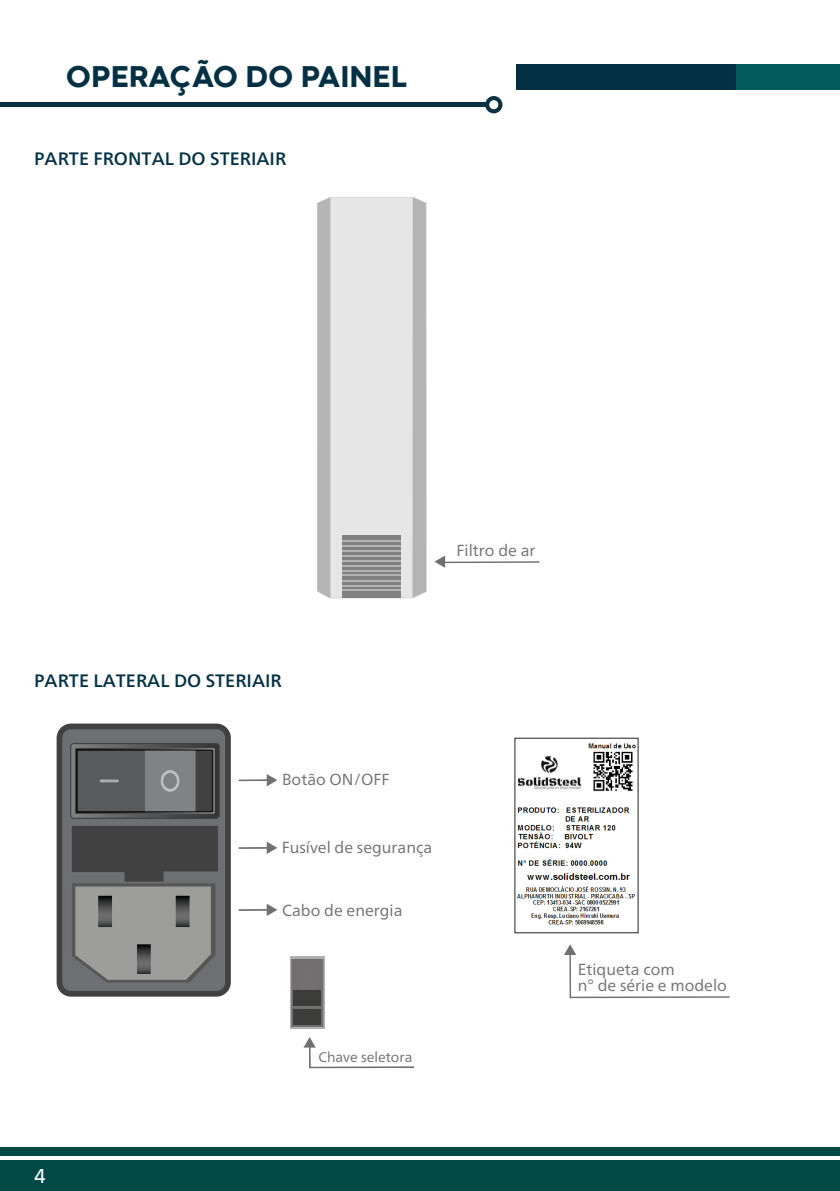
<style>
.page{position:relative;width:840px;height:1191px;background:#fff}
.page>*{position:absolute;margin:0;border:0;box-sizing:border-box;transform-origin:0 0}
.t1{font:800 31px "Codec Warm Trial";color:#033143}
.t2{font:20px "Frutiger Neue LT";color:#fff}
.t3{font:500 18px "Frutiger Neue LT";color:#033143}
.t4{font:16px/16px "Frutiger Neue LT";color:#716f6f}
.t5{font:14px "Frutiger Neue LT";color:#716f6f}
</style>
<div class="page">
<div style="left:0;top:1160px;width:839px;height:31px;background:#004846"></div>
<div style="left:0;top:1147px;width:839px;height:8px;background:#004846"></div>
<hr style="left:0;top:103px;width:486px;height:4px;background:#083242">
<div style="left:485px;top:96px;width:17px;height:17px;background:#083242;border-radius:50%"></div>
<div style="left:489px;top:100px;width:9px;height:9px;background:#fff;border-radius:50%"></div>
<div style="left:516px;top:64px;width:323px;height:25px;background:#033143"></div>
<div style="left:736px;top:64px;width:103px;height:25px;background:#035c5b"></div>
<hr style="left:440px;top:561px;width:99px;height:2px;background:#726f6f">
<svg style="left:564px;top:944px;width:12px;height:11px"></svg>
<hr style="left:569px;top:946px;width:1px;height:52px;background:#726f6f">
<svg style="left:434px;top:555px;width:11px;height:13px"></svg>
<hr style="left:569px;top:996px;width:160px;height:2px;background:#726f6f">
<div style="left:330px;top:197px;width:82px;height:401px;background:#e7e6e7"></div>
<svg style="left:317px;top:197px;width:13px;height:401px;background:#b6b6b6"></svg>
<svg style="left:412px;top:197px;width:14px;height:401px;background:#b7b7b7"></svg>
<div style="left:342px;top:535px;width:58px;height:5px;background:#818181"></div>
<hr style="left:342px;top:542px;width:58px;height:3px;background:#818181">
<svg style="left:342px;top:546px;width:58px;height:4px"></svg>
<hr style="left:342px;top:552px;width:58px;height:3px;background:#818181">
<svg style="left:342px;top:556px;width:58px;height:4px"></svg>
<svg style="left:342px;top:561px;width:58px;height:4px"></svg>
<svg style="left:342px;top:566px;width:58px;height:4px"></svg>
<hr style="left:342px;top:571px;width:58px;height:3px;background:#818181">
<hr style="left:342px;top:576px;width:58px;height:4px;background:#818181">
<svg style="left:342px;top:581px;width:58px;height:4px"></svg>
<svg style="left:342px;top:586px;width:58px;height:4px"></svg>
<div style="left:342px;top:591px;width:58px;height:7px;background:#818181"></div>
<hr style="left:342px;top:540px;width:58px;height:2px;background:#b4b4b4">
<hr style="left:342px;top:545px;width:58px;height:1px;background:#b4b4b4">
<hr style="left:342px;top:550px;width:58px;height:2px;background:#b4b4b4">
<hr style="left:342px;top:555px;width:58px;height:1px;background:#b4b4b4">
<hr style="left:342px;top:560px;width:58px;height:1px;background:#b4b4b4">
<hr style="left:342px;top:565px;width:58px;height:1px;background:#b4b4b4">
<hr style="left:342px;top:570px;width:58px;height:1px;background:#b4b4b4">
<hr style="left:342px;top:574px;width:58px;height:2px;background:#b4b4b4">
<hr style="left:342px;top:580px;width:58px;height:1px;background:#b4b4b4">
<hr style="left:342px;top:585px;width:58px;height:1px;background:#b4b4b4">
<hr style="left:342px;top:590px;width:58px;height:1px;background:#b4b4b4">
<svg style="left:57px;top:723px;width:174px;height:273px;background:#606163"></svg>
<div style="left:70px;top:743px;width:150px;height:76px;background:linear-gradient(to right,#6d6d6e,#373737);border-radius:4px"></div>
<svg style="left:71px;top:744px;width:147px;height:73px;background:#5f6162"></svg>
<svg style="left:72px;top:826px;width:146px;height:156px;background:#727272"></svg>
<svg style="left:266px;top:774px;width:11px;height:12px"></svg>
<hr style="left:239px;top:779px;width:30px;height:2px;background:#726f6f">
<svg style="left:266px;top:842px;width:11px;height:12px"></svg>
<hr style="left:239px;top:847px;width:30px;height:2px;background:#726f6f">
<svg style="left:266px;top:904px;width:11px;height:12px"></svg>
<hr style="left:239px;top:909px;width:30px;height:1px;background:#726f6f">
<img style="left:514px;top:737px;width:125px;height:197px">
<div style="left:290px;top:956px;width:34px;height:72px;background:#b3b2b2"></div>
<div style="left:291px;top:959px;width:32px;height:68px;background:#727070;border:7px solid #726f70"></div>
<div style="left:293px;top:990px;width:28px;height:15px;background:#3c3c3b"></div>
<div style="left:293px;top:1009px;width:28px;height:15px;background:#3c3c3b"></div>
<svg style="left:303px;top:1037px;width:12px;height:29px"></svg>
<hr style="left:309px;top:1066px;width:105px;height:2px;background:#726f6f">
<h1 class="t1" style="left:66px;top:56px;width:343px">OPERAÇÃO DO PAINEL</h1>
<p class="t3" style="left:34px;top:148px;width:253px">PARTE FRONTAL DO STERIAIR</p>
<p class="t4" style="left:456px;top:542px;width:80px">Filtro de ar</p>
<p class="t3" style="left:34px;top:670px;width:249px">PARTE LATERAL DO STERIAIR</p>
<p class="t4" style="left:282px;top:771px;width:109px">Botão ON/OFF</p>
<p class="t4" style="left:281px;top:839px;width:152px">Fusível de segurança</p>
<p class="t4" style="left:282px;top:902px;width:121px">Cabo de energia</p>
<p class="t2" style="left:34px;top:1164px;width:13px">4</p>
<p class="t5" style="left:318px;top:1049px;width:95px">Chave seletora</p>
<p class="t4" style="left:577px;top:961px;width:150px">Etiqueta com<br>n° de série e modelo</p>
</div>
